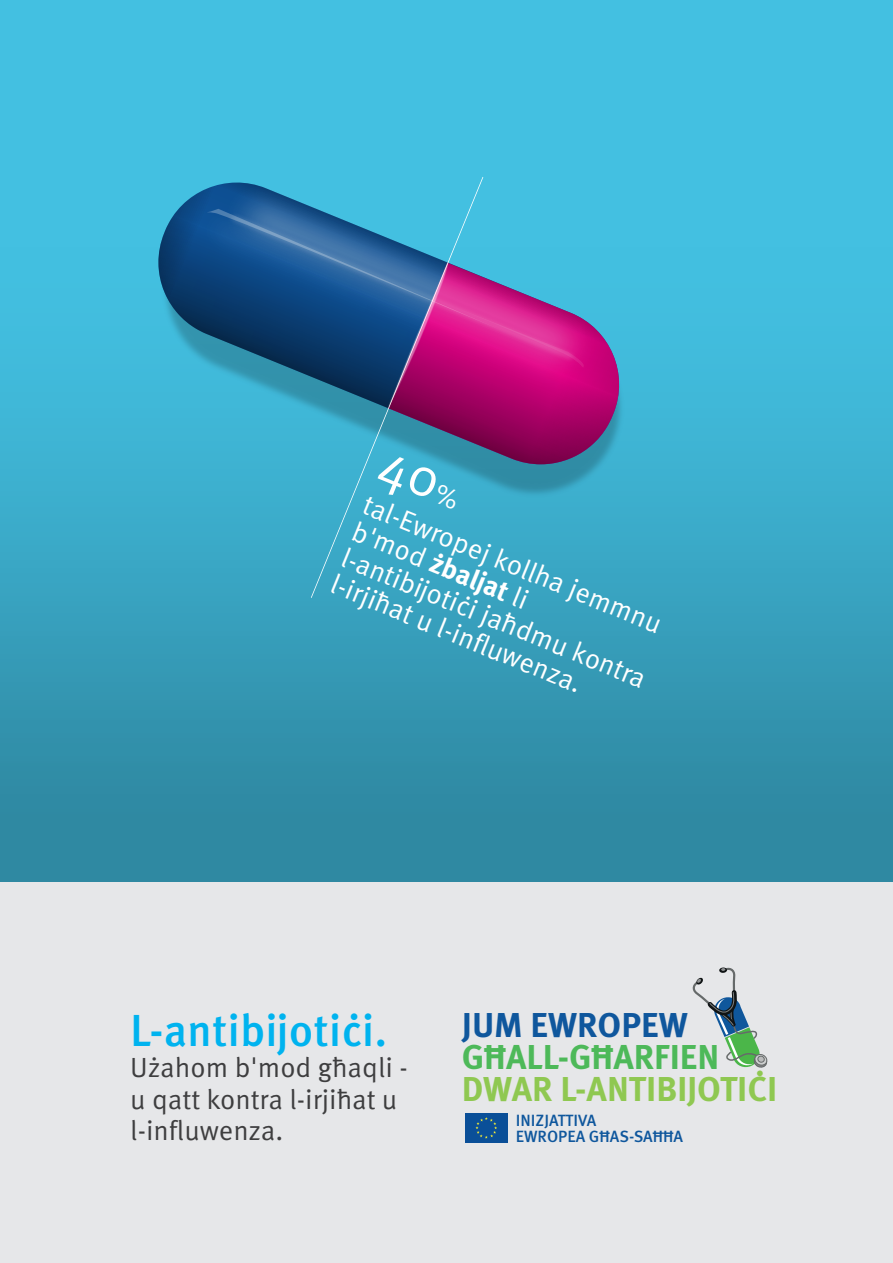
<style>
.page{position:relative;width:893px;height:1263px;background:#fff}
.page>*{position:absolute;margin:0;border:0;box-sizing:border-box;transform-origin:0 0}
.t1{font:500 44.85px "Meta Pro";color:#00b3ef}
.t2{font:700 34.5px "Meta Pro";color:#8fc851}
.t3{font:700 34.5px "Meta Pro";color:#4db959}
.t4{font:700 34.5px "Meta Pro";color:#0f579d}
.t5{font:27.9px/28.5px "Meta Pro";color:#fff}
.t6{font:27.75px/31.6px "Meta Pro";color:#3e3e3f}
.t7{font:500 16.27px/16.1px "Meta Pro";color:#0f579d}
.s1{font-weight:700}
</style>
<div class="page">
<div style="left:0;top:0;width:893px;height:885px;background:#43c0e1"></div>
<div style="left:0;top:247px;width:893px;height:648px;background:linear-gradient(to bottom,#45c6e8,#2d839c)"></div>
<div style="left:0;top:882px;width:893px;height:381px;background:#e6e7e9"></div>
<svg style="left:148px;top:177px;width:481px;height:298px"></svg>
<svg style="left:483px;top:263px;width:146px;height:212px"></svg>
<svg style="left:158px;top:183px;width:461px;height:281px"></svg>
<img style="left:191px;top:200px;width:393px;height:196px">
<img style="left:222px;top:185px;width:374px;height:191px">
<svg style="left:311px;top:177px;width:172px;height:421px"></svg>
<svg style="left:692px;top:967px;width:76px;height:101px"></svg>
<div style="left:465px;top:1113px;width:43px;height:29px;background:#0a4f98"></div>
<svg style="left:475px;top:1117px;width:22px;height:21px"></svg>
<svg style="left:373px;top:452px;width:87px;height:57px"></svg>
<p class="t5" style="left:369px;top:491px;width:328px;rotate:22deg">tal-Ewropej kollha jemmnu b'mod <span class="s1">żbaljat</span> li<br>l-antibij otiċi jaħdmu kontra l-irjiħat u l-infl uwenza.</p>
<h1 class="t1" style="left:130px;top:1002px;width:259px">L-antibijotiċi.</h1>
<p class="t6" style="left:130px;top:1053px;width:279px">Użahom b'mod għaqli - u qatt kontra l-irjiħat u l-influwenza.</p>
<p class="t4" style="left:462px;top:1003px;width:228px">JUM EWROPEW</p>
<p class="t3" style="left:462px;top:1035px;width:259px">GĦALL-GĦARFIEN</p>
<p class="t2" style="left:462px;top:1067px;width:317px">DWAR L-ANTIBĲOTIĊI</p>
<p class="t7" style="left:516px;top:1112px;width:169px">INIZJATTIVA<br>EWROPEA GĦAS-SAĦĦA</p>
</div>
